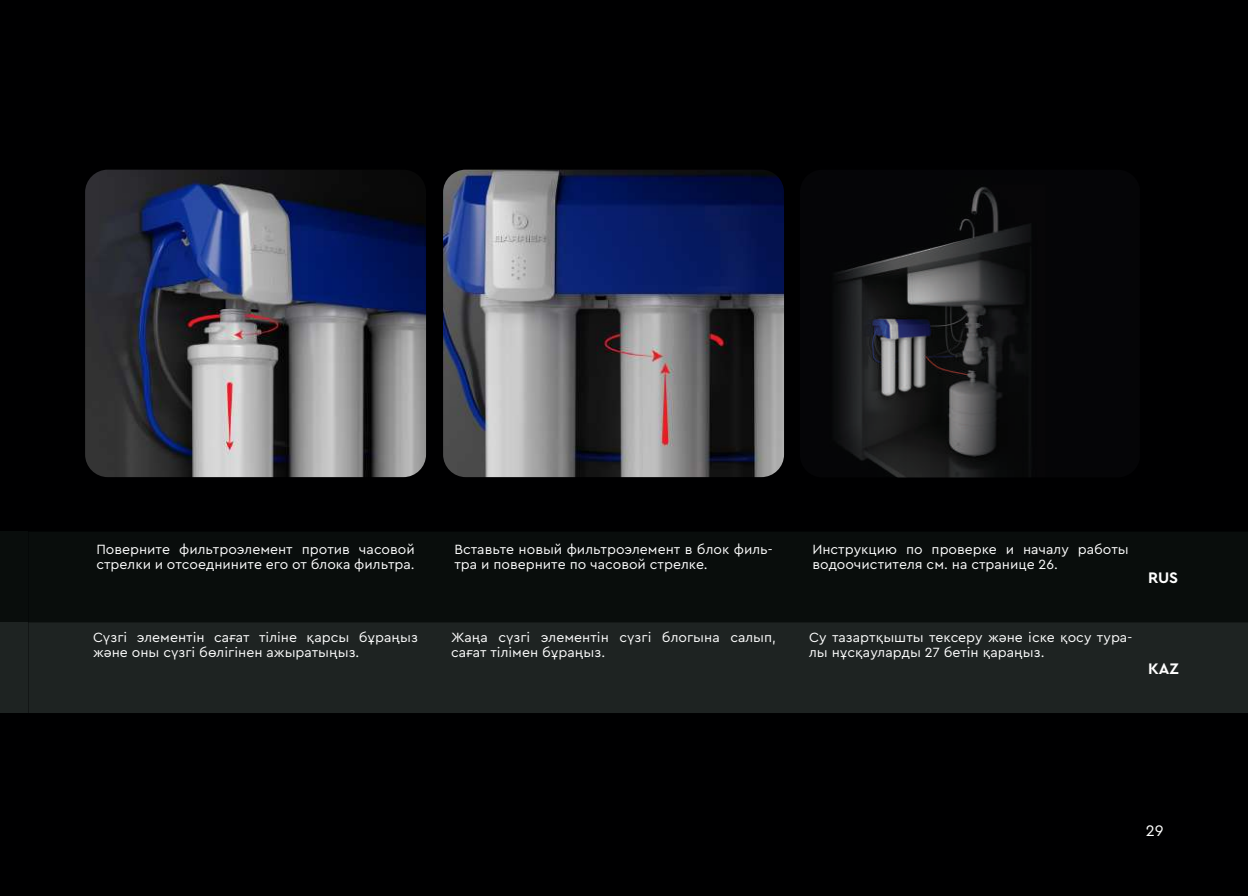
<style>
.page{position:relative;width:1248px;height:896px;background:#fff}
.page>*{position:absolute;margin:0;border:0;box-sizing:border-box;transform-origin:0 0}
.t1{font:700 16px "Cera PRO";color:#fff}
.t2{font:16px "Cera PRO";color:#fff}
.t3{font:14px/15px "Cera PRO";color:#fff}
</style>
<div class="page">
<div style="left:0;top:0;width:28px;height:896px;background:#000001"></div>
<div style="left:28px;top:0;width:1219px;height:896px;background:#000001"></div>
<div style="left:0;top:531px;width:28px;height:91px;background:#090d0c"></div>
<div style="left:0;top:622px;width:28px;height:91px;background:#1e2322"></div>
<div style="left:29px;top:532px;width:1218px;height:90px;background:#090d0c"></div>
<div style="left:28px;top:622px;width:1219px;height:91px;background:#1e2322"></div>
<img style="left:85px;top:170px;width:341px;height:307px">
<img style="left:443px;top:170px;width:341px;height:307px">
<img style="left:833px;top:186px;width:199px;height:291px">
<p class="t3" style="left:96px;top:541px;width:320px">Поверните фильтроэлемент против часовой стрелки и отсоеднините его от блока фильтра.</p>
<p class="t3" style="left:454px;top:541px;width:320px">Вставьте новый фильтроэлемент в блок филь&shy;тра и поверните по часовой стрелке.</p>
<p class="t3" style="left:812px;top:541px;width:318px">Инструкцию по проверке и началу работы водоочистителя см. на странице 26.</p>
<p class="t1" style="left:1148px;top:567px;width:31px">RUS</p>
<p class="t3" style="left:93px;top:629px;width:326px">Сүзгі элементін сағат тіліне қарсы бұраңыз және оны сүзгі бөлігінен ажыратыңыз.</p>
<p class="t3" style="left:451px;top:629px;width:326px">Жаңа сүзгі элементін сүзгі блогына салып, сағат тілімен бұраңыз.</p>
<p class="t3" style="left:809px;top:629px;width:324px">Су тазартқышты тексеру және іске қосу тура&shy;лы нұсқауларды 27 бетін қараңыз.</p>
<p class="t1" style="left:1148px;top:658px;width:32px">KAZ</p>
<p class="t2" style="left:1145px;top:820px;width:19px">29</p>
</div>
